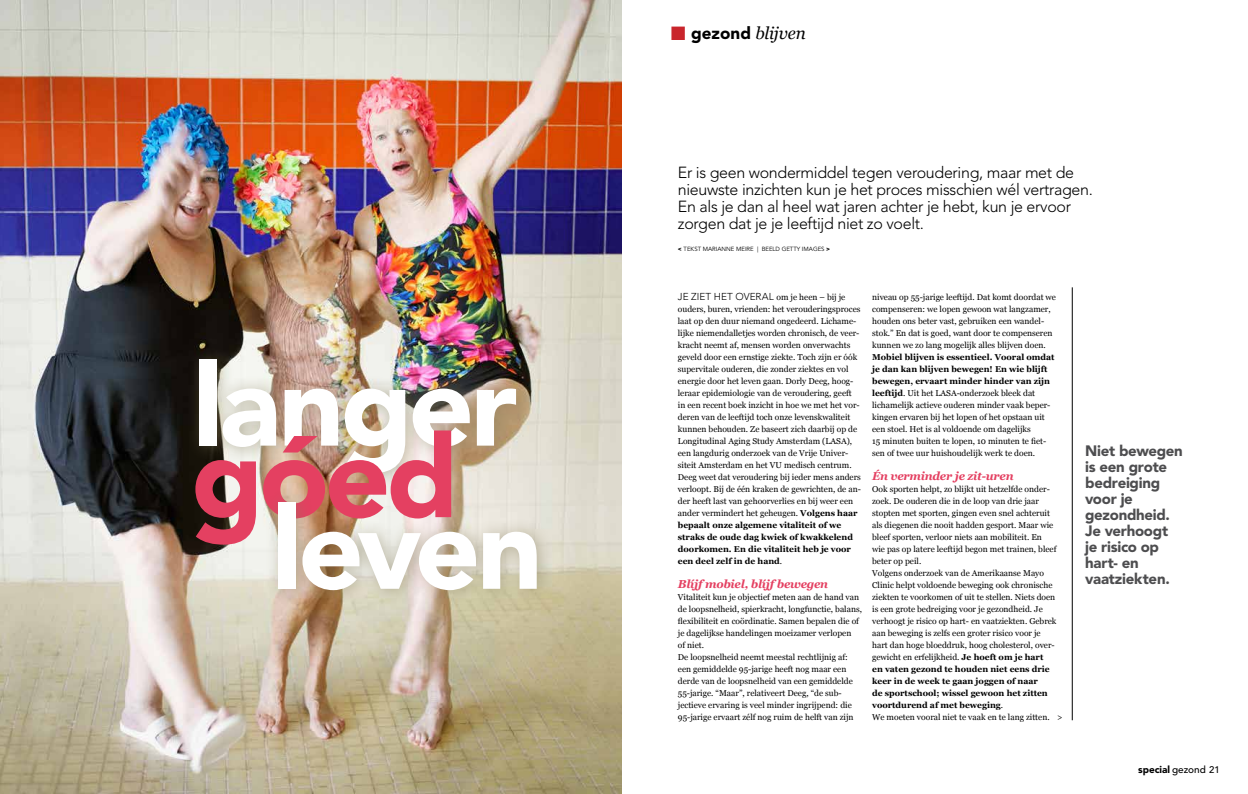
<style>
.page{position:relative;width:1248px;height:794px;background:#fff}
.page>*{position:absolute;margin:0;border:0;box-sizing:border-box;transform-origin:0 0}
.t1{font:900 114.6px "Avenir LT Std";letter-spacing:-.03em;color:#fff}
.t2{font:900 114.6px "Avenir LT Std";color:#e44061}
.t3{font:italic 17px "Georgia";letter-spacing:-.01em;color:#000}
.t4{font:300 16px/17px "Avenir LT Std";letter-spacing:-.02em;color:#000}
.t5{font:900 15px/16px "Avenir LT Std";letter-spacing:-.02em;color:#4d4d4f}
.t6{font:italic 700 11.5px "Georgia";letter-spacing:-.02em;color:#e44061}
.t7{font:300 10px "Avenir LT Std";color:#000}
.t8{font:900 10px "Avenir LT Std";color:#000}
.t9{font:8.5px/12px "Georgia";color:#000}
.t10{font:6px "Avenir LT Std";color:#000}
.s1{color:#c9252c}
.s2{font-family:"Avenir LT Std";font-weight:900;font-style:normal}
.s3{font-weight:900}
.s4{font-family:"Georgia";font-weight:400;font-size:8.5px}
.s5{font-weight:700}
.s6{font-weight:500}
.s7{font-weight:500;font-size:9.5px}
</style>
<div class="page">
<hr style="left:1071px;top:287px;width:1px;height:433px;background:#000">
<img style="left:0;top:0;width:621px;height:794px">
<div style="left:186px;top:345px;width:348px;height:145px;background:#867d5a;opacity:.5"></div>
<div style="left:265px;top:487px;width:290px;height:120px;background:#867d5a;opacity:.5"></div>
<h1 class="t1" style="left:193px;top:336px;width:326px">langer</h1>
<h1 class="t2" style="left:191px;top:408px;width:269px">góed</h1>
<h1 class="t1" style="left:272px;top:479px;width:272px">leven</h1>
<h2 class="t3" style="left:670px;top:21px;width:136px"><span class="s1">■</span> <span class="s2">gezond</span> blijven</h2>
<h3 class="t4" style="left:677px;top:164px;width:416px">Er is geen wondermiddel tegen veroudering, maar met de nieuwste inzichten kun je het proces misschien wél vertragen.<br>En als je dan al heel wat jaren achter je hebt, kun je ervoor zorgen dat je je leeftijd niet zo voelt.</h3>
<p class="t10" style="left:677px;top:245px;width:154px"><span class="s3">&lt;</span> TEKST MARIANNE MEIRE | BEELD GETTY IMAGES <span class="s3">&gt;</span></p>
<p class="t7" style="left:677px;top:291px;width:169px">JE ZIET HET OVERAL <span class="s4">om je heen – bij je</span></p>
<p class="t9" style="left:677px;top:303px;width:184px">ouders, buren, vrienden: het verouderingsproces laat op den duur niemand ongedeerd. Lichame&shy;lijke niemendalletjes worden chronisch, de veer&shy;kracht neemt af, mensen worden onverwachts geveld door een ernstige ziekte. Toch zijn er óók supervitale ouderen, die zonder ziektes en vol energie door het leven gaan. Dorly Deeg, hoog&shy;leraar epidemiologie van de veroudering, geeft in een recent boek inzicht in hoe we met het vor&shy;deren van de leeftijd toch onze levenskwaliteit kunnen behouden. Ze baseert zich daarbij op de Longitudinal Aging Study Amsterdam (LASA), een langdurig onderzoek van de Vrije Univer&shy;siteit Amsterdam en het VU medisch centrum.<br>Deeg weet dat veroudering bij ieder mens anders verloopt. Bij de één kraken de gewrichten, de an&shy;der heeft last van gehoorverlies en bij weer een ander vermindert het geheugen. <span class="s5">Volgens haar bepaalt onze algemene vitaliteit of we straks de oude dag kwiek of kwakkelend doorkomen. En die vitaliteit heb je voor een deel zelf in de hand</span>.</p>
<h3 class="t6" style="left:677px;top:575px;width:152px">Blíjf mobiel, blíjf bewegen</h3>
<p class="t9" style="left:677px;top:591px;width:186px">Vitaliteit kun je objectief meten aan de hand van de loopsnelheid, spierkracht, longfunctie, balans, flexibiliteit en coördinatie. Samen bepalen die of je dagelijkse handelingen moeizamer verlopen<br>of niet.<br>De loopsnelheid neemt meestal rechtlijnig af: een gemiddelde 95-jarige heeft nog maar een derde van de loopsnelheid van een gemiddelde 55-jarige. “Maar”, relativeert Deeg, “de sub&shy;jectieve ervaring is veel minder ingrijpend: die 95-jarige ervaart zélf nog ruim de helft van zijn</p>
<p class="t9" style="left:872px;top:291px;width:185px">niveau op 55-jarige leeftijd. Dat komt doordat we compenseren: we lopen gewoon wat langzamer, houden ons beter vast, gebruiken een wandel&shy;stok.” En dat is goed, want door te compenseren kunnen we zo lang mogelijk alles blijven doen.</p>
<p class="t9" style="left:872px;top:351px;width:184px"><span class="s5">Mobiel blijven is essentieel. Vooral omdat je dan kan blijven bewegen! En wie blijft bewegen, ervaart minder hinder van zijn leeftijd</span>. Uit het LASA-onderzoek bleek dat lichamelijk actieve ouderen minder vaak beper&shy;kingen ervaren bij het lopen of het opstaan uit een stoel. Het is al voldoende om dagelijks<br>15 minuten buiten te lopen, 10 minuten te fiet&shy;sen of twee uur huishoudelijk werk te doen.</p>
<h3 class="t6" style="left:872px;top:467px;width:143px">Én verminder je zit-uren</h3>
<p class="t9" style="left:872px;top:483px;width:186px">Ook sporten helpt, zo blijkt uit hetzelfde onder&shy;zoek. De ouderen die in de loop van drie jaar stopten met sporten, gingen even snel achteruit als diegenen die nooit hadden gesport. Maar wie bleef sporten, verloor niets aan mobiliteit. En wie pas op latere leeftijd begon met trainen, bleef beter op peil.<br>Volgens onderzoek van de Amerikaanse Mayo Clinic helpt voldoende beweging ook chronische ziekten te voorkomen of uit te stellen. Niets doen is een grote bedreiging voor je gezondheid. Je verhoogt je risico op hart- en vaatziekten. Gebrek aan beweging is zelfs een groter risico voor je hart dan hoge bloeddruk, hoog cholesterol, over&shy;gewicht en erfelijkheid. <span class="s5">Je hoeft om je hart<br>en vaten gezond te houden niet eens drie keer in de week te gaan joggen of naar<br>de sportschool; wissel gewoon het zitten voortdurend af met beweging</span>.<br>We moeten vooral niet te vaak en te lang zitten.</p>
<p class="t9" style="left:1056px;top:711px;width:7px">&gt;</p>
<h3 class="t5" style="left:1085px;top:443px;width:99px">Niet bewegen is een grote bedreiging voor je gezondheid.<br>Je verhoogt je risico op hart- en vaatziekten.</h3>
<p class="t8" style="left:1137px;top:763px;width:83px">special <span class="s6">gezond</span> <span class="s7">21</span></p>
</div>
